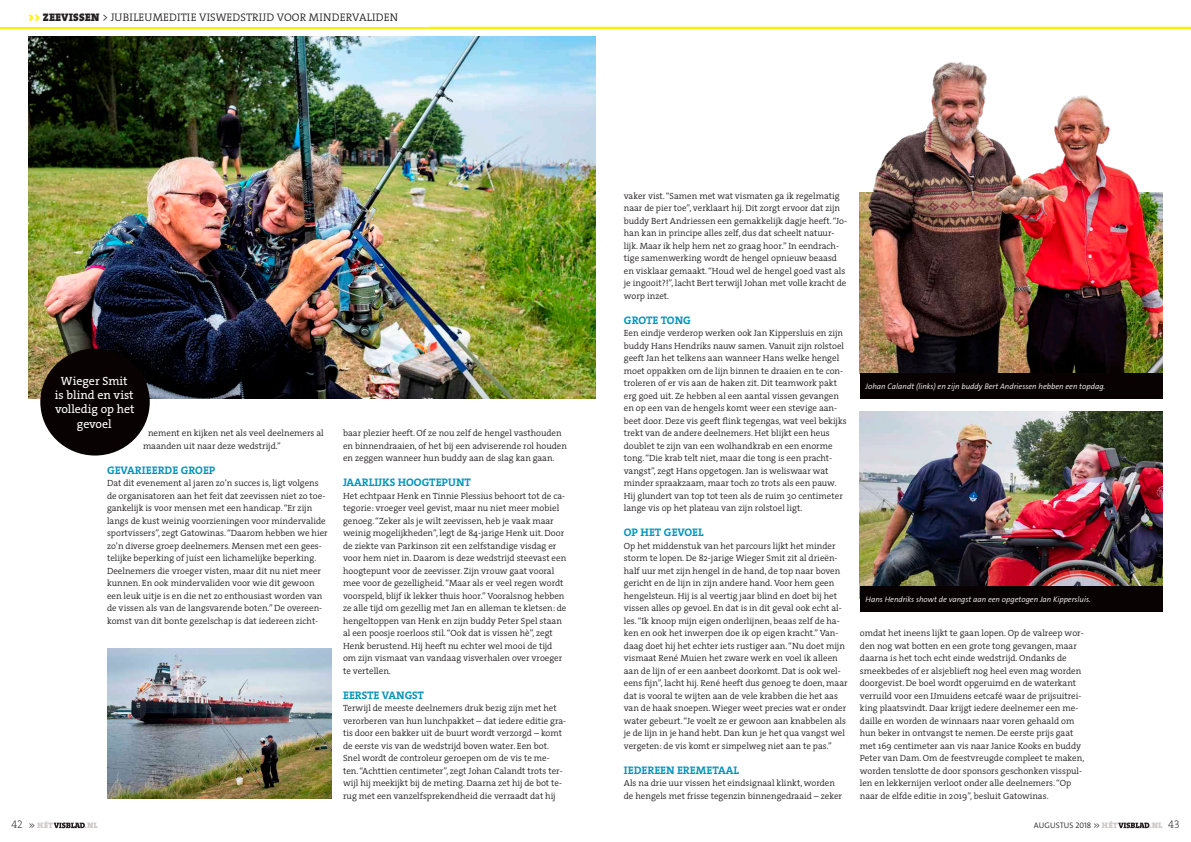
<style>
.page{position:relative;width:1191px;height:842px;background:#fff}
.page>*{position:absolute;margin:0;border:0;box-sizing:border-box;transform-origin:0 0}
.t1{font:12px/14px "The Serif HP5 Plain";color:#fff;text-align:center}
.t2{font:11px "The Serif HP7 Bld";color:#0093ba}
.t3{font:11px "The Serif HP4 Se Lig";letter-spacing:.015em;color:#231f20}
.t4{font:9px/12.5px "The Serif HP4 Se Lig";color:#231f20}
.t5{font:italic 300 8px "The Sans Os F";color:#fff}
.t6{font:300 8px "The Sans Os F";color:#231f20}
.t7{font:8px "The Serif HP9 Blk";letter-spacing:.03em;color:#cdc9c8}
.s1{font-family:"The Serif HP9 Blk";color:#fff101}
.s2{font-family:"The Serif HP9 Blk"}
.s3{font-family:"The Serif HP2 Ex Lig";font-size:11px;color:#231f20}
.s4{font-family:"The Sans Os F";font-weight:300;color:#231f20}
.s5{font-family:"The Serif HP9 Blk";font-weight:400;color:#cdc9c8}
</style>
<div class="page">
<hr style="left:0;top:27px;width:1191px;height:2px;background:#fff101">
<img style="left:28px;top:36px;width:567px;height:363px">
<img style="left:107px;top:649px;width:224px;height:150px">
<img style="left:860px;top:411px;width:302px;height:175px">
<img style="left:860px;top:193px;width:302px;height:181px">
<img style="left:868px;top:62px;width:273px;height:158px">
<svg style="left:54px;top:822px;width:31px;height:6px"></svg>
<svg style="left:1118px;top:822px;width:31px;height:6px"></svg>
<div style="left:40px;top:349px;width:110px;height:106px;background:#080302;border-radius:50%"></div>
<div style="left:860px;top:374px;width:302px;height:24px;background:#080302"></div>
<div style="left:860px;top:586px;width:302px;height:25px;background:#080302"></div>
<p class="t3" style="left:28px;top:10px;width:371px"><span class="s1">&gt;&gt;</span> <span class="s2">ZEEVISSEN</span> &gt; JUBILEUMEDITIE VISWEDSTRIJD VOOR MINDERVALIDEN</p>
<h1 class="t1" style="left:55px;top:374px;width:81px">Wieger Smit<br>is blind en vist volledig op het gevoel</h1>
<p class="t4" style="left:143px;top:427px;width:182px;text-indent:5px">nement en kijken net als veel deelnemers al maanden uit naar deze wedstrijd.”</p>
<p class="t2" style="left:107px;top:462px;width:110px">GEVARIEERDE GROEP</p>
<p class="t4" style="left:107px;top:477px;width:222px">Dat dit evenement al jaren zo’n succes is, ligt volgens de organisatoren aan het feit dat zeevissen niet zo toe&shy;gankelijk is voor mensen met een handicap. “Er zijn langs de kust weinig voorzieningen voor mindervalide sportvissers”, zegt Gatowinas. “Daarom hebben we hier zo’n diverse groep deelnemers. Mensen met een gees&shy;telijke beperking of juist een lichamelijke beperking.<br>Deelnemers die vroeger visten, maar dit nu niet meer kunnen. En ook mindervaliden voor wie dit gewoon een leuk uitje is en die net zo enthousiast worden van de vissen als van de langsvarende boten.” De overeen&shy;komst van dit bonte gezelschap is dat iedereen zicht-</p>
<p class="t4" style="left:343px;top:427px;width:225px">baar plezier heeft. Of ze nou zelf de hengel vasthouden en binnendraaien, of het bij een adviserende rol houden en zeggen wanneer hun buddy aan de slag kan gaan.</p>
<p class="t2" style="left:343px;top:475px;width:129px">JAARLIJKS HOOGTEPUNT</p>
<p class="t4" style="left:343px;top:489px;width:225px">Het echtpaar Henk en Tinnie Plessius behoort tot de ca&shy;tegorie: vroeger veel gevist, maar nu niet meer mobiel genoeg. “Zeker als je wilt zeevissen, heb je vaak maar weinig mogelijkheden”, legt de 84-jarige Henk uit. Door de ziekte van Parkinson zit een zelfstandige visdag er voor hem niet in. Daarom is deze wedstrijd steevast een hoogtepunt voor de zeevisser. Zijn vrouw gaat vooral mee voor de gezelligheid. “Maar als er veel regen wordt voorspeld, blijf ik lekker thuis hoor.” Vooralsnog hebben ze alle tijd om gezellig met Jan en alleman te kletsen: de hengeltoppen van Henk en zijn buddy Peter Spel staan al een poosje roerloos stil. “Ook dat is vissen hè”, zegt Henk berustend. Hij heeft nu echter wel mooi de tijd om zijn vismaat van vandaag visverhalen over vroeger te vertellen.</p>
<p class="t2" style="left:343px;top:687px;width:82px">EERSTE VANGST</p>
<p class="t4" style="left:343px;top:702px;width:225px">Terwijl de meeste deelnemers druk bezig zijn met het verorberen van hun lunchpakket – dat iedere editie gra&shy;tis door een bakker uit de buurt wordt verzorgd – komt de eerste vis van de wedstrijd boven water. Een bot.<br>Snel wordt de controleur geroepen om de vis te me&shy;ten. “Achttien centimeter”, zegt Johan Calandt trots ter&shy;wijl hij meekijkt bij de meting. Daarna zet hij de bot te&shy;rug met een vanzelfsprekendheid die verraadt dat hij</p>
<p class="t4" style="left:624px;top:189px;width:225px">vaker vist. “Samen met wat vismaten ga ik regelmatig naar de pier toe”, verklaart hij. Dit zorgt ervoor dat zijn buddy Bert Andriessen een gemakkelijk dagje heeft. “Jo&shy;han kan in principe alles zelf, dus dat scheelt natuur&shy;lijk. Maar ik help hem net zo graag hoor.” In eendrach&shy;tige samenwerking wordt de hengel opnieuw beaasd en visklaar gemaakt. “Houd wel de hengel goed vast als je ingooit?!”, lacht Bert terwijl Johan met volle kracht de worp inzet.</p>
<p class="t2" style="left:624px;top:312px;width:68px">GROTE TONG</p>
<p class="t4" style="left:624px;top:327px;width:224px">Een eindje verderop werken ook Jan Kippersluis en zijn buddy Hans Hendriks nauw samen. Vanuit zijn rolstoel geeft Jan het telkens aan wanneer Hans welke hengel moet oppakken om de lijn binnen te draaien en te con&shy;troleren of er vis aan de haken zit. Dit teamwork pakt erg goed uit. Ze hebben al een aantal vissen gevangen en op een van de hengels komt weer een stevige aan&shy;beet door. Deze vis geeft flink tegengas, wat veel bekijks trekt van de andere deelnemers. Het blijkt een heus doublet te zijn van een wolhandkrab en een enorme tong. “Die krab telt niet, maar die tong is een pracht&shy;vangst”, zegt Hans opgetogen. Jan is weliswaar wat minder spraakzaam, maar toch zo trots als een pauw.<br>Hij glundert van top tot teen als de ruim 30 centimeter lange vis op het plateau van zijn rolstoel ligt.</p>
<p class="t2" style="left:624px;top:525px;width:81px">OP HET GEVOEL</p>
<p class="t4" style="left:624px;top:539px;width:225px">Op het middenstuk van het parcours lijkt het minder storm te lopen. De 82-jarige Wieger Smit zit al drieën&shy;half uur met zijn hengel in de hand, de top naar boven gericht en de lijn in zijn andere hand. Voor hem geen hengelsteun. Hij is al veertig jaar blind en doet bij het vissen alles op gevoel. En dat is in dit geval ook echt al&shy;les. “Ik knoop mijn eigen onderlijnen, beaas zelf de ha&shy;ken en ook het inwerpen doe ik op eigen kracht.” Van&shy;daag doet hij het echter iets rustiger aan. “Nu doet mijn vismaat René Muien het zware werk en voel ik alleen aan de lijn of er een aanbeet doorkomt. Dat is ook wel&shy;eens fijn”, lacht hij. René heeft dus genoeg te doen, maar dat is vooral te wijten aan de vele krabben die het aas van de haak snoepen. Wieger weet precies wat er onder water gebeurt. “Je voelt ze er gewoon aan knabbelen als je de lijn in je hand hebt. Dan kun je het qua vangst wel vergeten: de vis komt er simpelweg niet aan te pas.”</p>
<p class="t2" style="left:624px;top:762px;width:117px">IEDEREEN EREMETAAL</p>
<p class="t4" style="left:624px;top:777px;width:220px">Als na drie uur vissen het eindsignaal klinkt, worden de hengels met frisse tegenzin binnengedraaid – zeker</p>
<p class="t5" style="left:865px;top:381px;width:241px">Johan Calandt (links) en zijn buddy Bert Andriessen hebben een topdag.</p>
<p class="t5" style="left:865px;top:594px;width:227px">Hans Hendriks showt de vangst aan een opgetogen Jan Kippersluis.</p>
<p class="t4" style="left:860px;top:627px;width:226px">omdat het ineens lijkt te gaan lopen. Op de valreep wor&shy;den nog wat botten en een grote tong gevangen, maar daarna is het toch echt einde wedstrijd. Ondanks de smeekbedes of er alsjeblieft nog heel even mag worden doorgevist. De boel wordt opgeruimd en de waterkant verruild voor een IJmuidens eetcafé waar de prijsuitrei&shy;king plaatsvindt. Daar krijgt iedere deelnemer een me&shy;daille en worden de winnaars naar voren gehaald om hun beker in ontvangst te nemen. De eerste prijs gaat met 169 centimeter aan vis naar Janice Kooks en buddy Peter van Dam. Om de feestvreugde compleet te maken, worden tenslotte de door sponsors geschonken visspul&shy;len en lekkernijen verloot onder alle deelnemers. “Op naar de elfde editie in 2019”, besluit Gatowinas.</p>
<p class="t7" style="left:11px;top:820px;width:43px"><span class="s3">42</span> <span class="s4">&gt;&gt;</span> HÉT</p>
<p class="t7" style="left:85px;top:820px;width:15px">.NL</p>
<p class="t6" style="left:1034px;top:820px;width:85px">AUGUSTUS 2018 &gt;&gt; <span class="s5">HÉT</span></p>
<p class="t7" style="left:1149px;top:820px;width:32px">.NL <span class="s3">43</span></p>
</div>
